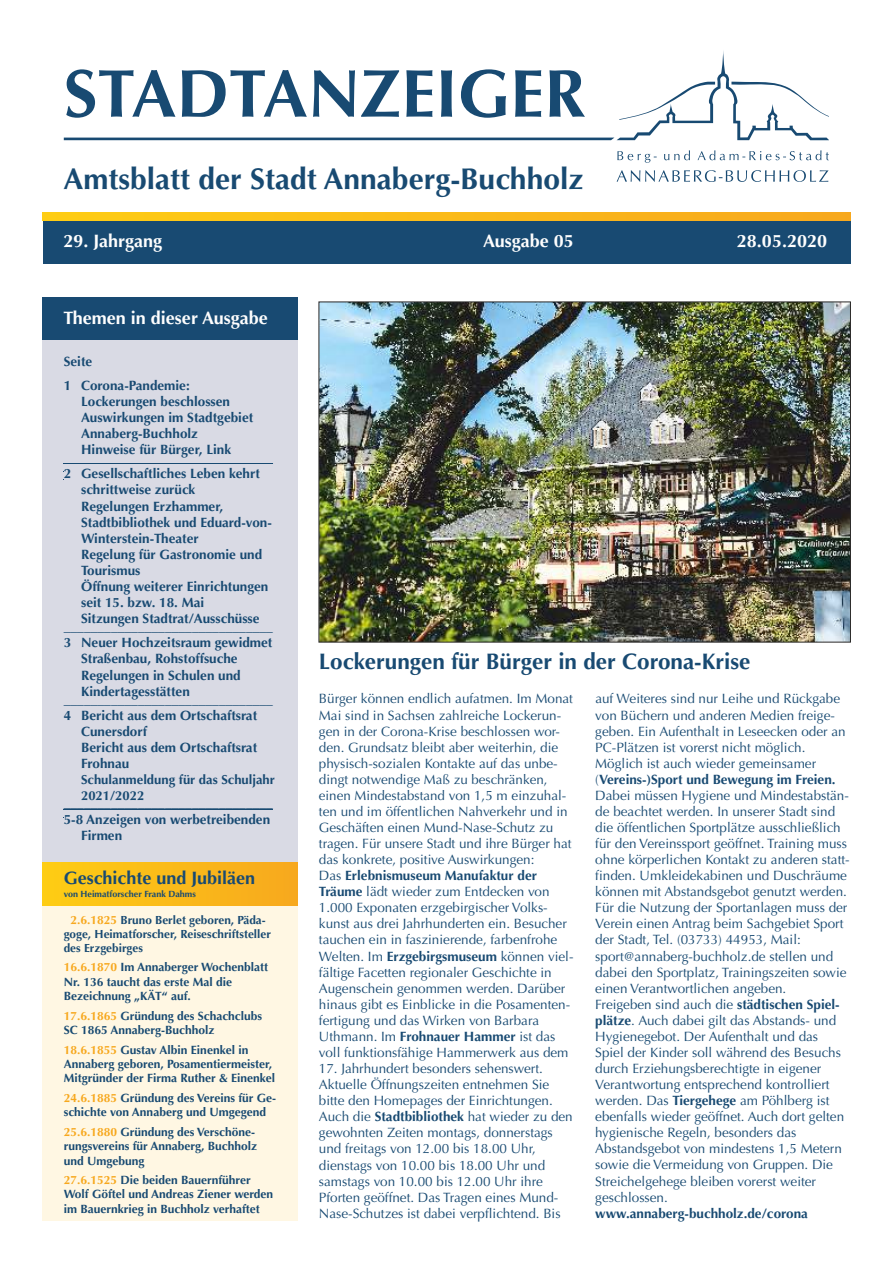
<style>
.page{position:relative;width:893px;height:1263px;background:#fff}
.page>*{position:absolute;margin:0;border:0;box-sizing:border-box;transform-origin:0 0}
.t1{font:700 67.5px "Optima LT Pro";color:#184a72}
.t2{font:700 30px "Optima LT Pro";color:#184a72}
.t3{font:700 22.5px "Optima LT Pro";color:#184a72}
.t4{font:700 18px "Optima LT Pro";color:#fefefe}
.t5{font:700 18px "Optima LT Pro";color:#184a72}
.t6{font:13.5px/16px "Optima LT Pro";color:#184a72}
.t7{font:700 13.5px/16px "Optima LT Pro";color:#184a72}
.t8{font:13.35px/16px "Optima LT Pro";color:#184a72}
.t9{font:700 13.05px/15.6px "Optima LT Pro";color:#184a72}
.t10{font:700 12px/14.2px "Optima LT Pro";color:#184a72}
.t11{font:700 11.7px/14.1px "Optima LT Pro";color:#184a72}
.t12{font:700 9px "Optima LT Pro";color:#184a72}
.s1{font-size:12px;color:#f7a81e}
.s2{color:#f7a81e}
.s3{font-size:13.5px}
.s4{font-weight:700}
</style>
<div class="page">
<div style="left:43px;top:878px;width:255px;height:342px;background:#fff7e3"></div>
<div style="left:43px;top:340px;width:255px;height:523px;background:#d9dae4"></div>
<div style="left:43px;top:298px;width:255px;height:42px;background:#184a72"></div>
<svg style="left:43px;top:212px;width:807px;height:9px"></svg>
<div style="left:43px;top:221px;width:807px;height:42px;background:#184a72"></div>
<svg style="left:617px;top:170px;width:211px;height:12px"></svg>
<svg style="left:617px;top:150px;width:212px;height:13px"></svg>
<svg style="left:64px;top:51px;width:765px;height:89px"></svg>
<hr style="left:64px;top:463px;width:209px;height:1px;background:#184a72">
<hr style="left:64px;top:809px;width:209px;height:1px;background:#184a72">
<div style="left:42px;top:863px;width:255px;height:42px;background:linear-gradient(to right,#fecd14,#f7a81e)"></div>
<img style="left:320px;top:303px;width:529px;height:337px">
<h1 class="t1" style="left:64px;top:67px;width:523px">STADTANZEIGER</h1>
<h2 class="t2" style="left:64px;top:167px;width:521px">Amtsblatt der Stadt Annaberg-Buchholz</h2>
<h3 class="t4" style="left:64px;top:234px;width:100px">29. Jahrgang</h3>
<h3 class="t4" style="left:483px;top:234px;width:92px">Ausgabe 05</h3>
<h3 class="t4" style="left:737px;top:234px;width:92px">28.05.2020</h3>
<h3 class="t4" style="left:64px;top:311px;width:206px">Themen in dieser Ausgabe</h3>
<p class="t7" style="left:64px;top:350px;width:128px;line-height:24.2px">Seite<br>1 Corona-Pandemie:</p>
<p class="t7" style="left:81px;top:395px;width:174px">Lockerungen beschlossen<br>Auswirkungen im Stadtgebiet<br>Annaberg-Buchholz<br>Hinweise für Bürger, Link</p>
<p class="t7" style="left:81px;top:467px;width:192px;text-indent:-17px">2 Gesellschaftliches Leben kehrt schrittweise zurück<br>Regelungen Erzhammer,<br>Stadtbibliothek und Eduard-von-<br>Winterstein-Theater<br>Regelung für Gastronomie und<br>Tourismus<br>Öffnung weiterer Einrichtungen seit 15. bzw. 18. Mai<br>Sitzungen Stadtrat/Ausschüsse</p>
<p class="t7" style="left:64px;top:620px;width:211px">_______________________________<br>3 Neuer Hochzeitsraum gewidmet</p>
<p class="t7" style="left:81px;top:652px;width:161px">Straßenbau, Rohstoffsuche<br>Regelungen in Schulen und<br>Kindertagesstätten</p>
<p class="t7" style="left:64px;top:692px;width:211px">_______________________________</p>
<p class="t7" style="left:64px;top:709px;width:195px">4 Bericht aus dem Ortschaftsrat</p>
<p class="t7" style="left:81px;top:725px;width:67px">Cunersdorf</p>
<p class="t7" style="left:81px;top:741px;width:178px">Bericht aus dem Ortschaftsrat</p>
<p class="t7" style="left:81px;top:757px;width:50px">Frohnau</p>
<p class="t9" style="left:81px;top:773px;width:195px">Schulanmeldung für das Schuljahr<br>2021/2022</p>
<p class="t7" style="left:64px;top:796px;width:211px">_______________________________</p>
<p class="t7" style="left:64px;top:812px;width:208px">5-8 Anzeigen von werbetreibenden</p>
<p class="t7" style="left:81px;top:828px;width:43px">Firmen</p>
<h3 class="t5" style="left:64px;top:870px;width:193px">Geschichte und Jubiläen</h3>
<p class="t12" style="left:64px;top:890px;width:134px">von Heimatforscher Frank Dahms</p>
<p class="t11" style="left:64px;top:914px;width:209px;text-indent:7px"><span class="s1">2.6.1825</span> Bruno Berlet geboren, Päda&shy;goge, Heimatforscher, Reiseschriftsteller des Erzgebirges</p>
<p class="t10" style="left:64px;top:961px;width:206px"><span class="s2">16.6.1870</span> Im Annaberger Wochenblatt<br>Nr. 136 taucht das erste Mal die<br>Bezeichnung „KÄT“ auf.</p>
<p class="t10" style="left:64px;top:1010px;width:200px"><span class="s2">17.6.1865</span> Gründung des Schachclubs<br>SC 1865 Annaberg-Buchholz</p>
<p class="t10" style="left:64px;top:1044px;width:213px"><span class="s2">18.6.1855</span> Gustav Albin Einenkel in<br>Annaberg geboren, Posamentiermeister,<br>Mitgründer der Firma Ruther &amp; Einenkel</p>
<p class="t10" style="left:64px;top:1092px;width:214px"><span class="s2">24.6.1885</span> Gründung des Vereins für Ge&shy;schichte von Annaberg und Umgegend</p>
<p class="t10" style="left:64px;top:1126px;width:195px"><span class="s2">25.6.1880</span> Gründung des Verschöne&shy;rungsvereins für Annaberg, Buchholz und Umgebung</p>
<p class="t10" style="left:64px;top:1174px;width:211px"><span class="s2">27.6.1525</span> Die beiden Bauernführer<br>Wolf Göftel und Andreas Ziener werden im Bauernkrieg in Buchholz verhaftet</p>
<h3 class="t3" style="left:319px;top:653px;width:433px">Lockerungen für Bürger in der Corona-Krise</h3>
<p class="t6" style="left:319px;top:692px;width:256px">Bürger können endlich aufatmen. Im Monat Mai sind in Sachsen zahlreiche Lockerun&shy;gen in der Corona-Krise beschlossen wor&shy;den. Grundsatz bleibt aber weiterhin, die physisch-sozialen Kontakte auf das unbe-</p>
<p class="t8" style="left:319px;top:773px;width:249px"><span class="s3">dingt notwendige</span> Maß zu beschränken, einen Mindestabstand <span class="s3">von 1,5 m einzuhal-</span></p>
<p class="t6" style="left:319px;top:805px;width:256px">ten und im öffentlichen Nahverkehr und in Geschäften einen Mund-Nase-Schutz zu tragen. Für unsere Stadt und ihre Bürger hat das konkrete, positive Auswirkungen:<br>Das <span class="s4">Erlebnismuseum Manufaktur der Träume</span> lädt wieder zum Entdecken von 1.000 Exponaten erzgebirgischer Volks&shy;kunst aus drei Jahrhunderten ein. Besucher tauchen ein in faszinierende, farbenfrohe Welten. Im <span class="s4">Erzgebirgsmuseum</span> können viel&shy;fältige Facetten regionaler Geschichte in Augenschein genommen werden. Darüber hinaus gibt es Einblicke in die Posamenten&shy;fertigung und das Wirken von Barbara Uthmann. Im <span class="s4">Frohnauer Hammer</span> ist das voll funktionsfähige Hammerwerk aus dem</p>
<p class="t6" style="left:319px;top:1062px;width:255px">17. Jahrhundert besonders sehenswert.<br>Aktuelle Öffnungszeiten entnehmen Sie bitte den Homepages der Einrichtungen.<br>Auch die <span class="s4">Stadtbibliothek</span> hat wieder zu den gewohnten Zeiten montags, donnerstags und freitags von 12.00 bis 18.00 Uhr, dienstags von 10.00 bis 18.00 Uhr und samstags von 10.00 bis 12.00 Uhr ihre Pforten geöffnet. Das Tragen eines Mund-Nase-Schutzes ist dabei verpflichtend. Bis</p>
<p class="t6" style="left:595px;top:692px;width:256px">auf Weiteres sind nur Leihe und Rückgabe von Büchern und anderen Medien freige&shy;geben. Ein Aufenthalt in Leseecken oder an PC-Plätzen ist vorerst nicht möglich.<br>Möglich ist auch wieder gemeinsamer (<span class="s4">Vereins-)Sport und Bewegung im Freien.<br></span>Dabei müssen Hygiene und Mindestabstän&shy;de beachtet werden. In unserer Stadt sind die öffentlichen Sportplätze ausschließlich für den Vereinssport geöffnet. Training muss ohne körperlichen Kontakt zu anderen statt&shy;finden. Umkleidekabinen und Duschräume können mit Abstandsgebot genutzt werden.<br>Für die Nutzung der Sportanlagen muss der Verein einen Antrag beim Sachgebiet Sport der Stadt, Tel. (03733) 44953, Mail: sport@annaberg-buchholz.de stellen und dabei den Sportplatz, Trainingszeiten sowie einen Verantwortlichen angeben.<br>Freigeben sind auch die <span class="s4">städtischen Spiel&shy;plätze</span>. Auch dabei gilt das Abstands- und Hygienegebot. Der Aufenthalt und das Spiel der Kinder soll während des Besuchs durch Erziehungsberechtigte in eigener Verantwortung entsprechend kontrolliert werden. Das <span class="s4">Tiergehege</span> am Pöhlberg ist ebenfalls wieder geöffnet. Auch dort gelten hygienische Regeln, besonders das Abstandsgebot von mindestens 1,5 Metern sowie die Vermeidung von Gruppen. Die Streichelgehege bleiben vorerst weiter geschlossen.</p>
<p class="t7" style="left:595px;top:1206px;width:214px">www.annaberg-buchholz.de/corona</p>
</div>
